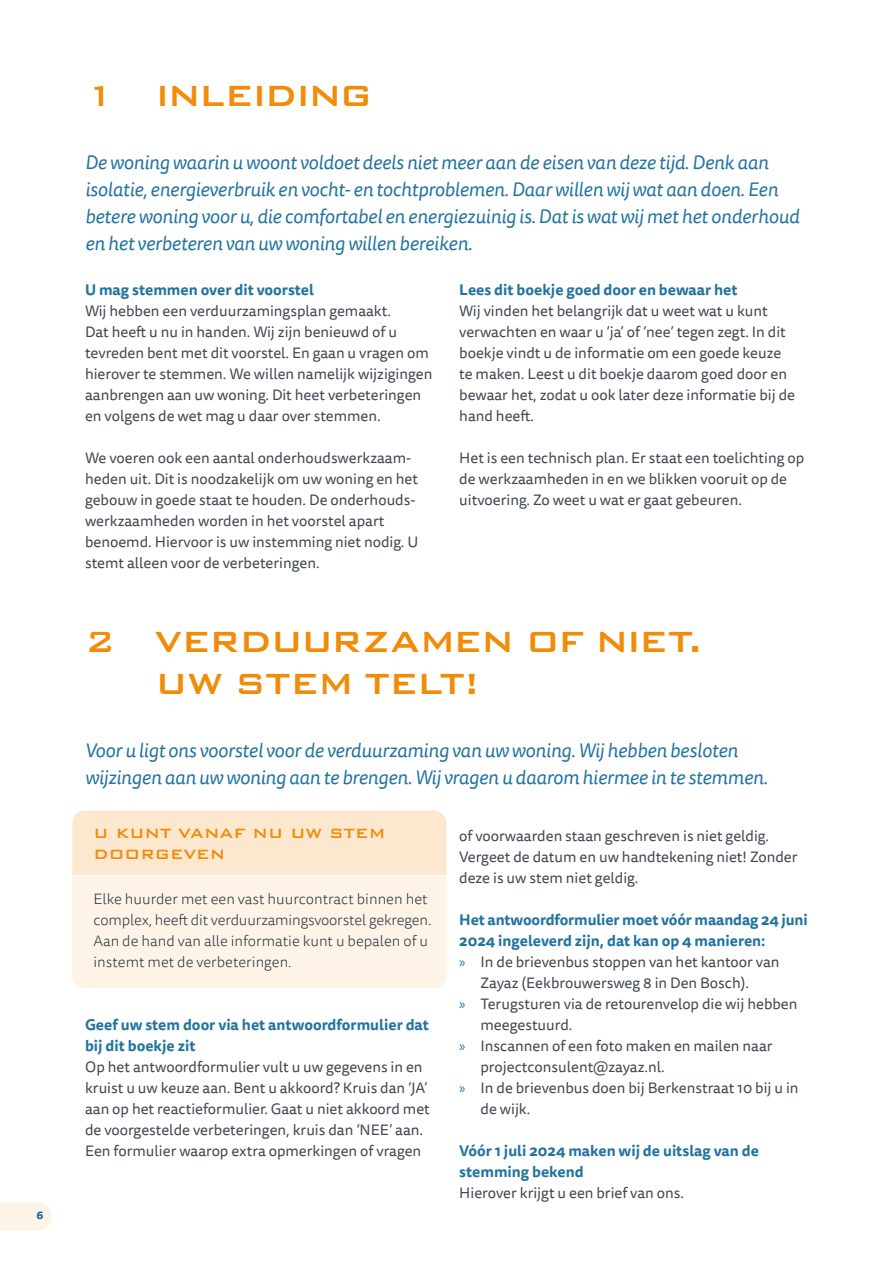
<style>
.page{position:relative;width:893px;height:1263px;background:#fff}
.page>*{position:absolute;margin:0;border:0;box-sizing:border-box;transform-origin:0 0}
.H1-26_26{font:500 39px/42px "Bank Gothic BT";letter-spacing:-.045em;color:#f08c0a}
.H1-26_26-2{font:500 39px "Bank Gothic BT";letter-spacing:-.065em;color:#f08c0a}
.Inleiding{font:italic 19.5px/27px "Tisa Sans Pro";letter-spacing:-.01em;color:#2274a0}
.Kaderkop{font:500 18px/21px "Bank Gothic BT";color:#f08c0a}
.Broodtekst-10_13_-_2col{font:15px/21px "Tisa Sans Pro";color:#424952}
.H3-10_12_-_2col{font:700 15px/21px "Tisa Sans Pro";color:#2274a0}
.Kadertekst{font:300 15px/21px "Tisa Sans Pro";color:#2d353f}
.t1{font:700 11.25px "Tisa Sans Pro";color:#0a6496}
.s1{font-family:"Myriad Pro";color:#2274a0}
</style>
<div class="page">
<svg style="left:72px;top:810px;width:374px;height:178px;background:#fcefde"></svg>
<svg style="left:0;top:1202px;width:52px;height:29px;background:#fdf4e8"></svg>
<p class="t1" style="left:37px;top:1207px;width:8px">6</p>
<p class="H1-26_26-2" style="left:85px;top:74px;width:289px">1 INLEIDING</p>
<p class="Inleiding" style="left:85px;top:149px;width:716px">De woning waarin u woont voldoet deels niet meer aan de eisen van deze tijd. Denk aan isolatie, energieverbruik en vocht- en tochtproblemen. Daar willen wij wat aan doen. Een betere woning voor u, die comfortabel en energiezuinig is. Dat is wat wij met het onderhoud en het verbeteren van uw woning willen bereiken.</p>
<p class="H3-10_12_-_2col" style="left:85px;top:279px;width:231px">U mag stemmen over dit voorstel</p>
<p class="Broodtekst-10_13_-_2col" style="left:85px;top:301px;width:349px">Wij hebben een verduurzamingsplan gemaakt.<br>Dat heeft u nu in handen. Wij zijn benieuwd of u tevreden bent met dit voorstel. En gaan u vragen om hierover te stemmen. We willen namelijk wijzigingen aanbrengen aan uw woning. Dit heet verbeteringen en volgens de wet mag u daar over stemmen.</p>
<p class="Broodtekst-10_13_-_2col" style="left:85px;top:448px;width:335px">We voeren ook een aantal onderhoudswerkzaam&shy;heden uit. Dit is noodzakelijk om uw woning en het gebouw in goede staat te houden. De onderhouds&shy;werkzaamheden worden in het voorstel apart benoemd. Hiervoor is uw instemming niet nodig. U stemt alleen voor de verbeteringen.</p>
<p class="H3-10_12_-_2col" style="left:459px;top:279px;width:280px">Lees dit boekje goed door en bewaar het</p>
<p class="Broodtekst-10_13_-_2col" style="left:459px;top:301px;width:337px">Wij vinden het belangrijk dat u weet wat u kunt verwachten en waar u ‘ja’ of ‘nee’ tegen zegt. In dit boekje vindt u de informatie om een goede keuze te maken. Leest u dit boekje daarom goed door en bewaar het, zodat u ook later deze informatie bij de hand heeft.</p>
<p class="Broodtekst-10_13_-_2col" style="left:459px;top:448px;width:346px">Het is een technisch plan. Er staat een toelichting op de werkzaamheden in en we blikken vooruit op de uitvoering. Zo weet u wat er gaat gebeuren.</p>
<p class="H1-26_26" style="left:155px;top:620px;width:548px;text-indent:-70px">2 VERDUURZAMEN OF NIET.<br>UW STEM TELT!</p>
<p class="Inleiding" style="left:85px;top:737px;width:684px">Voor u ligt ons voorstel voor de verduurzaming van uw woning. Wij hebben besloten wijzingen aan uw woning aan te brengen. Wij vragen u daarom hiermee in te stemmen.</p>
<p class="Kaderkop" style="left:94px;top:822px;width:293px">U KUNT VANAF NU UW STEM<br>DOORGEVEN</p>
<p class="Kadertekst" style="left:94px;top:889px;width:339px">Elke huurder met een vast huurcontract binnen het complex, heeft dit verduurzamingsvoorstel gekregen.<br>Aan de hand van alle informatie kunt u bepalen of u instemt met de verbeteringen.</p>
<p class="Broodtekst-10_13_-_2col" style="left:459px;top:826px;width:340px">of voorwaarden staan geschreven is niet geldig.<br>Vergeet de datum en uw handtekening niet! Zonder deze is uw stem niet geldig.</p>
<p class="H3-10_12_-_2col" style="left:459px;top:909px;width:350px">Het antwoordformulier moet vóór maandag 24 juni<br>2024 ingeleverd zijn, dat kan op 4 manieren:</p>
<p class="Broodtekst-10_13_-_2col" style="left:480px;top:952px;width:300px;text-indent:-21px"><span class="s1">»</span> In de brievenbus stoppen van het kantoor van<br>Zayaz (Eekbrouwersweg 8 in Den Bosch).</p>
<p class="Broodtekst-10_13_-_2col" style="left:480px;top:994px;width:319px;text-indent:-21px"><span class="s1">»</span> Terugsturen via de retourenvelop die wij hebben meegestuurd.</p>
<p class="Broodtekst-10_13_-_2col" style="left:480px;top:1036px;width:294px;text-indent:-21px"><span class="s1">»</span> Inscannen of een foto maken en mailen naar projectconsulent@zayaz.nl.</p>
<p class="Broodtekst-10_13_-_2col" style="left:480px;top:1078px;width:320px;text-indent:-21px"><span class="s1">»</span> In de brievenbus doen bij Berkenstraat 10 bij u in de wijk.</p>
<p class="H3-10_12_-_2col" style="left:459px;top:1140px;width:301px">Vóór 1 juli 2024 maken wij de uitslag van de stemming bekend</p>
<p class="Broodtekst-10_13_-_2col" style="left:459px;top:1183px;width:226px">Hierover krijgt u een brief van ons.</p>
<p class="H3-10_12_-_2col" style="left:85px;top:1014px;width:345px">Geef uw stem door via het antwoordformulier dat bij dit boekje zit</p>
<p class="Broodtekst-10_13_-_2col" style="left:85px;top:1057px;width:346px">Op het antwoordformulier vult u uw gegevens in en kruist u uw keuze aan. Bent u akkoord? Kruis dan ‘JA’ aan op het reactieformulier. Gaat u niet akkoord met de voorgestelde verbeteringen, kruis dan ‘NEE’ aan.<br>Een formulier waarop extra opmerkingen of vragen</p>
</div>
